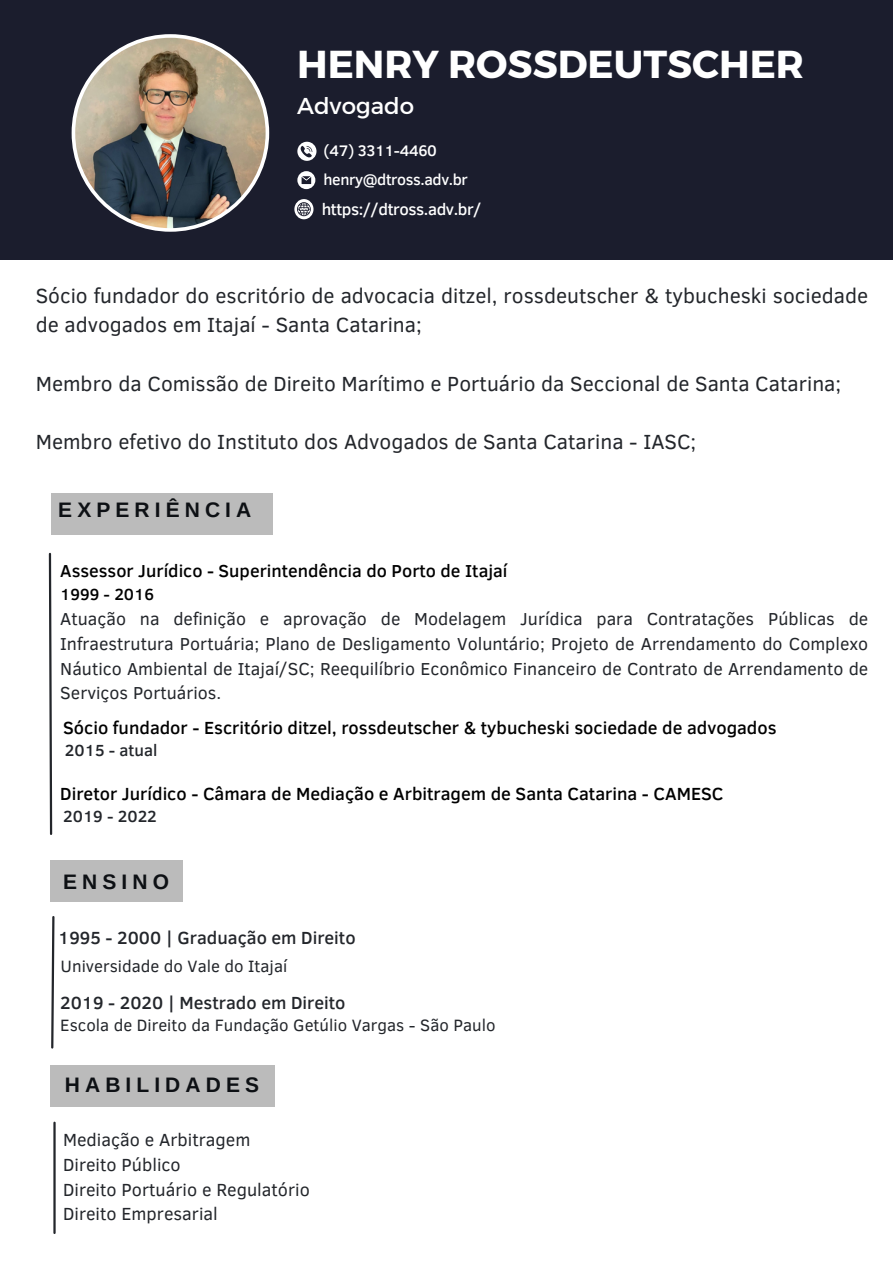
<style>
.page{position:relative;width:893px;height:1264px;background:#fff}
.page>*{position:absolute;margin:0;border:0;box-sizing:border-box;transform-origin:0 0}
.t1{font:700 38.85px "Montserrat";color:#fff}
.t2{font:22.95px "Montserrat";color:#fff}
.t3{font:21px/29.2px "Clear Sans";color:#23262b}
.t4{font:700 21px "Arimo";letter-spacing:.245em;color:#0d1014}
.t5{font:500 18px "Clear Sans";color:#000}
.t6{font:18px/24.8px "Clear Sans";color:#23262b}
.t7{font:500 18px "Clear Sans";color:#23262b}
.t8{font:17.85px/24.9px "Clear Sans";color:#23262b;text-align:justify}
.t9{font:500 17.85px "Clear Sans";color:#000}
.t10{font:16.8px "Clear Sans";color:#23262b}
.t11{font:500 16.5px "Clear Sans";letter-spacing:-.025em;color:#fff}
.t12{font:500 16.5px "Clear Sans";color:#23262b}
.t13{font:500 16.5px "Clear Sans";color:#000}
.t14{font:500 15.75px/29.5px "Clear Sans";letter-spacing:-.025em;color:#fff}
</style>
<div class="page">
<div style="left:0;top:0;width:892px;height:259px;background:#1b1d2d"></div>
<div style="left:51px;top:493px;width:222px;height:41px;background:#bbb"></div>
<div style="left:50px;top:860px;width:132px;height:42px;background:#bbb"></div>
<svg style="left:48px;top:552px;width:5px;height:283px"></svg>
<svg style="left:51px;top:916px;width:4px;height:133px"></svg>
<svg style="left:297px;top:171px;width:18px;height:18px"></svg>
<svg style="left:297px;top:142px;width:19px;height:19px"></svg>
<svg style="left:294px;top:199px;width:19px;height:20px"></svg>
<div style="left:50px;top:1064px;width:225px;height:42px;background:#bbb"></div>
<hr style="left:53px;top:1122px;width:3px;height:110px;background:#23262b">
<img style="left:72px;top:34px;width:197px;height:198px">
<h1 class="t1" style="left:297px;top:38px;width:508px">HENRY ROSSDEUTSCHER</h1>
<p class="t2" style="left:297px;top:91px;width:118px">Advogado</p>
<p class="t14" style="left:323px;top:135px;width:146px">(47) 3311-4460 henry@dtross.adv.br</p>
<p class="t11" style="left:322px;top:197px;width:161px">https://dtross.adv.br/</p>
<p class="t3" style="left:36px;top:280px;width:833px">Sócio fundador do escritório de advocacia ditzel, rossdeutscher &amp; tybucheski sociedade de advogados em Itajaí - Santa Catarina;</p>
<p class="t3" style="left:36px;top:367px;width:807px">Membro da Comissão de Direito Marítimo e Portuário da Seccional de Santa Catarina;</p>
<p class="t3" style="left:36px;top:426px;width:662px">Membro efetivo do Instituto dos Advogados de Santa Catarina - IASC;</p>
<p class="t4" style="left:58px;top:497px;width:194px">EXPERIÊNCIA</p>
<p class="t9" style="left:60px;top:557px;width:448px">Assessor Jurídico - Superintendência do Porto de Itajaí</p>
<p class="t13" style="left:60px;top:582px;width:95px">1999 - 2016</p>
<p class="t8" style="left:60px;top:605px;width:809px">Atuação na definição e aprovação de Modelagem Jurídica para Contratações Públicas de Infraestrutura Portuária; Plano de Desligamento Voluntário; Projeto de Arrendamento do Complexo Náutico Ambiental de Itajaí/SC; Reequilíbrio Econômico Financeiro de Contrato de Arrendamento de Serviços Portuários.</p>
<p class="t5" style="left:63px;top:714px;width:714px">Sócio fundador - Escritório ditzel, rossdeutscher &amp; tybucheski sociedade de advogados</p>
<p class="t12" style="left:65px;top:738px;width:94px">2015 - atual</p>
<p class="t5" style="left:60px;top:780px;width:664px">Diretor Jurídico - Câmara de Mediação e Arbitragem de Santa Catarina - CAMESC</p>
<p class="t12" style="left:63px;top:804px;width:95px">2019 - 2022</p>
<p class="t4" style="left:63px;top:870px;width:107px">ENSINO</p>
<p class="t7" style="left:58px;top:924px;width:299px">1995 - 2000 | Graduação em Direito</p>
<p class="t10" style="left:61px;top:953px;width:228px">Universidade do Vale do Itajaí</p>
<p class="t7" style="left:60px;top:989px;width:287px">2019 - 2020 | Mestrado em Direito</p>
<p class="t10" style="left:60px;top:1012px;width:437px">Escola de Direito da Fundação Getúlio Vargas - São Paulo</p>
<p class="t4" style="left:65px;top:1072px;width:196px">HABILIDADES</p>
<p class="t6" style="left:63px;top:1126px;width:248px">Mediação e Arbitragem<br>Direito Público<br>Direito Portuário e Regulatório<br>Direito Empresarial</p>
</div>
